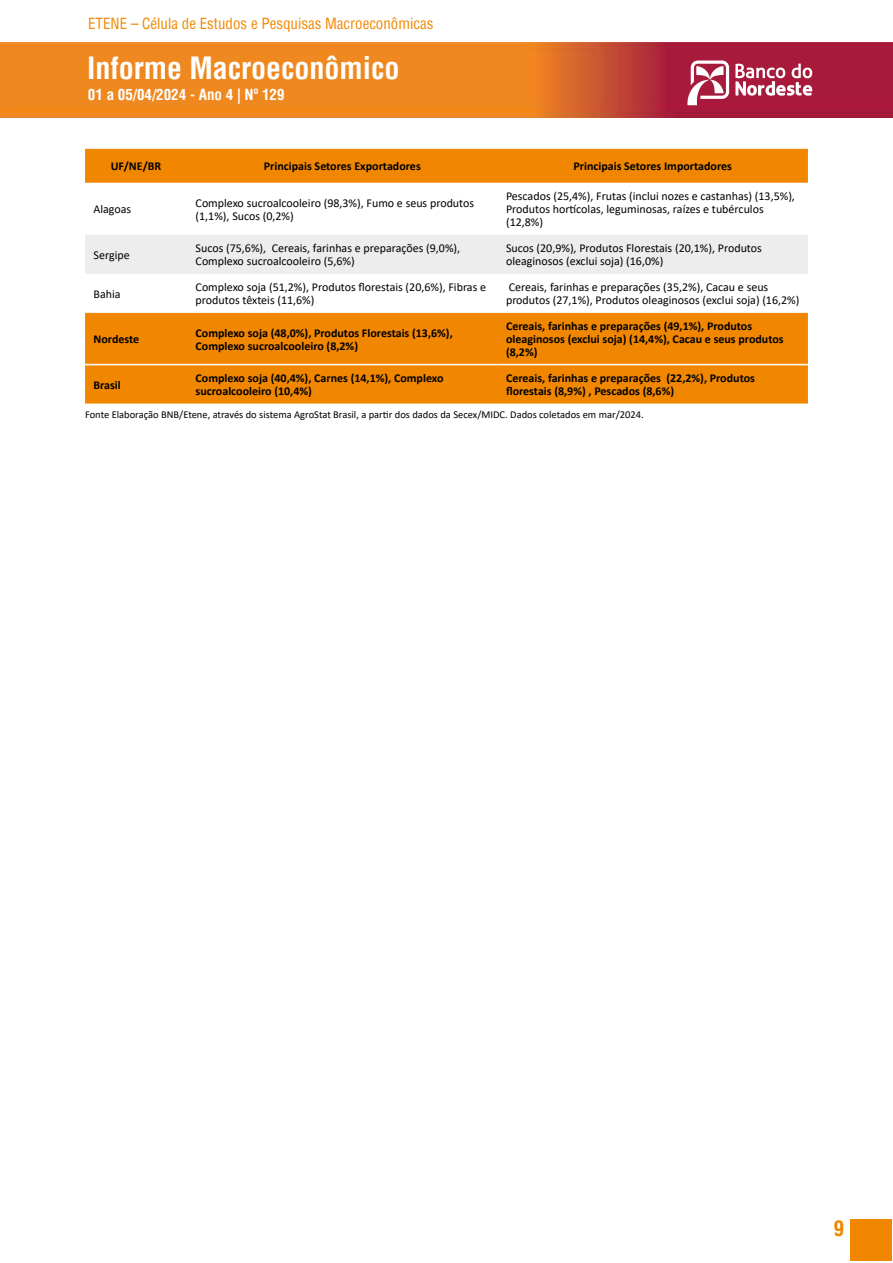
<style>
.page{position:relative;width:893px;height:1263px;background:#fff}
.page>*{position:absolute;margin:0;border:0;box-sizing:border-box;transform-origin:0 0}
.t1{font:700 condensed 30px "Helvetica";color:#fff}
.t2{font:700 condensed 21px "Helvetica";color:#f18700}
.t3{font:condensed 15px "Helvetica";color:#f18700}
.t4{font:700 condensed 15px "Helvetica";color:#fff}
.t5{font:12px/12.9px "Calibri";color:#000}
.t6{font:700 12px/12.9px "Calibri";color:#000}
.t7{font:10.5px "Calibri";color:#000}
</style>
<div class="page">
<img style="left:0;top:43px;width:893px;height:75px">
<svg style="left:686px;top:61px;width:43px;height:44px"></svg>
<svg style="left:735px;top:64px;width:77px;height:32px"></svg>
<div style="left:850px;top:1219px;width:42px;height:41px;background:#f18700"></div>
<div style="left:85px;top:149px;width:723px;height:255px;background:#f18700"></div>
<svg style="left:85px;top:183px;width:723px;height:130px"></svg>
<div style="left:85px;top:235px;width:723px;height:39px;background:#ededed"></div>
<hr style="left:85px;top:364px;width:102px;height:1px;background:#fff">
<hr style="left:187px;top:364px;width:310px;height:1px;background:#fff">
<hr style="left:497px;top:364px;width:311px;height:1px;background:#fff">
<p class="t3" style="left:88px;top:14px;width:347px">ETENE – Célula de Estudos e Pesquisas Macroeconômicas</p>
<h1 class="t1" style="left:87px;top:48px;width:314px">Informe Macroeconômico</h1>
<p class="t4" style="left:88px;top:85px;width:198px">01 a 05/04/2024 - Ano 4 | Nº 129</p>
<p class="t6" style="left:111px;top:160px;width:52px">UF/NE/BR</p>
<p class="t6" style="left:264px;top:160px;width:158px">Principais Setores Exportadores</p>
<p class="t6" style="left:573px;top:160px;width:160px">Principais Setores Importadores</p>
<p class="t5" style="left:94px;top:203px;width:39px">Alagoas</p>
<p class="t5" style="left:196px;top:196px;width:280px">Complexo sucroalcooleiro (98,3%), Fumo e seus produtos (1,1%), Sucos (0,2%)</p>
<p class="t5" style="left:506px;top:190px;width:290px">Pescados (25,4%), Frutas (inclui nozes e castanhas) (13,5%),<br>Produtos hortícolas, leguminosas, raízes e tubérculos (12,8%)</p>
<p class="t5" style="left:94px;top:248px;width:38px">Sergipe</p>
<p class="t5" style="left:196px;top:241px;width:266px">Sucos (75,6%), Cereais, farinhas e preparações (9,0%),<br>Complexo sucroalcooleiro (5,6%)</p>
<p class="t5" style="left:506px;top:241px;width:257px">Sucos (20,9%), Produtos Florestais (20,1%), Produtos oleaginosos (exclui soja) (16,0%)</p>
<p class="t5" style="left:94px;top:287px;width:29px">Bahia</p>
<p class="t5" style="left:196px;top:280px;width:292px">Complexo soja (51,2%), Produtos florestais (20,6%), Fibras e produtos têxteis (11,6%)</p>
<p class="t5" style="left:506px;top:280px;width:295px">Cereais, farinhas e preparações (35,2%), Cacau e seus produtos (27,1%), Produtos oleaginosos (exclui soja) (16,2%)</p>
<p class="t6" style="left:94px;top:332px;width:47px">Nordeste</p>
<p class="t6" style="left:196px;top:326px;width:259px">Complexo soja (48,0%), Produtos Florestais (13,6%),<br>Complexo sucroalcooleiro (8,2%)</p>
<p class="t6" style="left:506px;top:320px;width:279px">Cereais, farinhas e preparações (49,1%), Produtos oleaginosos (exclui soja) (14,4%), Cacau e seus produtos (8,2%)</p>
<p class="t6" style="left:94px;top:378px;width:29px">Brasil</p>
<p class="t6" style="left:196px;top:371px;width:249px">Complexo soja (40,4%), Carnes (14,1%), Complexo sucroalcooleiro (10,4%)</p>
<p class="t6" style="left:506px;top:371px;width:250px">Cereais, farinhas e preparações (22,2%), Produtos florestais (8,9%) , Pescados (8,6%)</p>
<p class="t7" style="left:85px;top:407px;width:560px">Fonte Elaboração BNB/Etene, através do sistema AgroStat Brasil, a partir dos dados da Secex/MIDC. Dados coletados em mar/2024.</p>
<h2 class="t2" style="left:834px;top:1214px;width:12px">9</h2>
</div>
